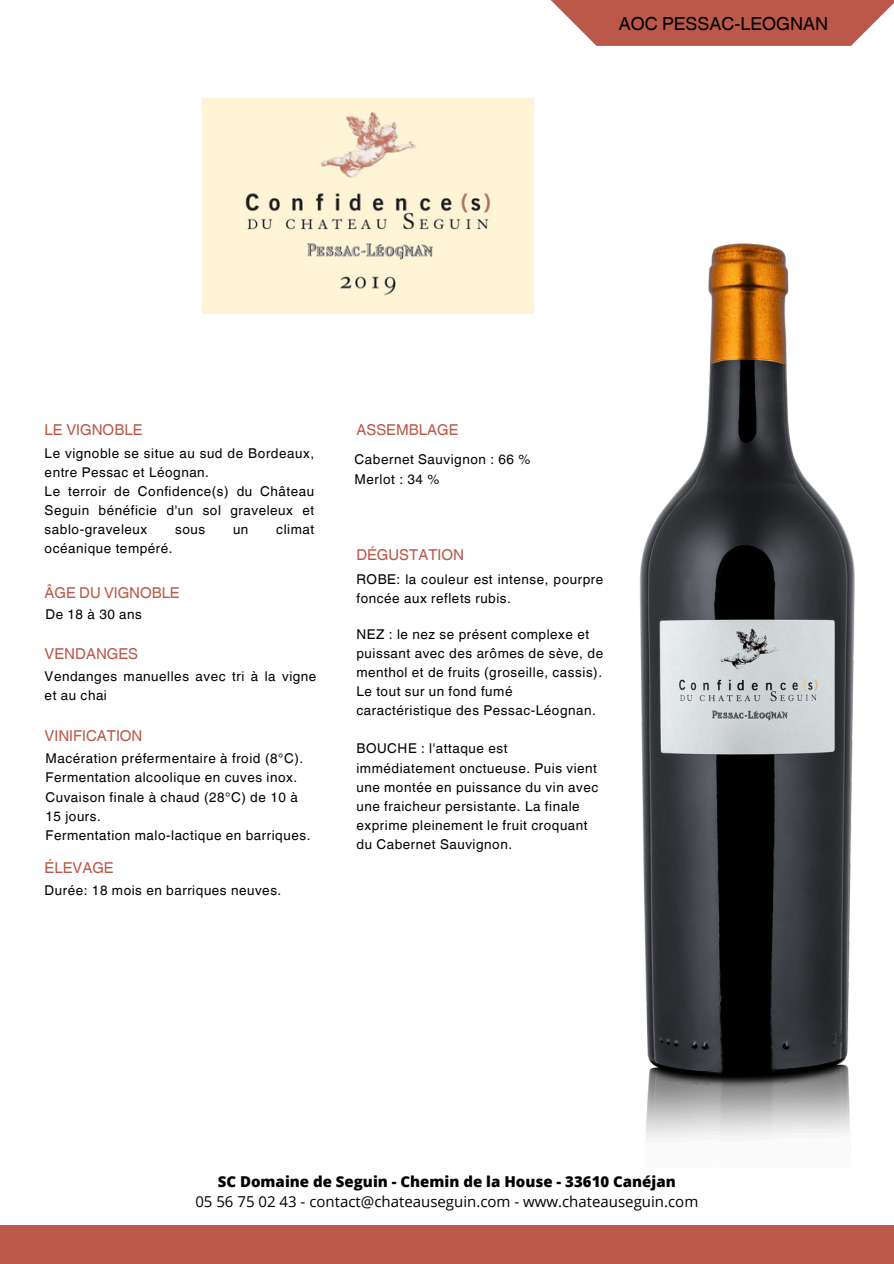
<style>
.page{position:relative;width:894px;height:1264px;background:#fff}
.page>*{position:absolute;margin:0;border:0;box-sizing:border-box;transform-origin:0 0}
.t1{font:18px "Helvetica World";color:#000}
.t2{font:15px "Helvetica World";color:#ba584a}
.t3{font:15px "Open Sans";color:#000}
.t4{font:800 15px "Open Sans";color:#000}
.t5{font:13.5px/19.2px "Helvetica World";letter-spacing:.04em;color:#000}
</style>
<div class="page">
<div style="left:0;top:1225px;width:893px;height:38px;background:#ba584a"></div>
<svg style="left:550px;top:0;width:343px;height:45px;background:#c26c5f"></svg>
<img style="left:203px;top:99px;width:330px;height:215px">
<img style="left:639px;top:243px;width:216px;height:904px">
<p class="t1" style="left:618px;top:13px;width:211px">AOC PESSAC-LEOGNAN</p>
<h2 class="t2" style="left:45px;top:420px;width:99px">LE VIGNOBLE</h2>
<p class="t5" style="left:45px;top:443px;width:271px">Le vignoble se situe au sud de Bordeaux, entre Pessac et Léognan.</p>
<p class="t5" style="left:45px;top:481px;width:271px;text-align:justify">Le terroir de Confidence(s) du Château Seguin bénéficie d'un sol graveleux et sablo-graveleux</p>
<p class="t5" style="left:175px;top:520px;width:32px">sous</p>
<p class="t5" style="left:233px;top:520px;width:17px">un</p>
<p class="t5" style="left:276px;top:520px;width:39px">climat</p>
<p class="t5" style="left:45px;top:539px;width:129px">océanique tempéré.</p>
<p class="t2" style="left:45px;top:583px;width:136px">ÂGE DU VIGNOBLE</p>
<h2 class="t5" style="left:45px;top:605px;width:98px">De 18 à 30 ans</h2>
<h2 class="t2" style="left:45px;top:645px;width:95px">VENDANGES</h2>
<p class="t5" style="left:45px;top:666px;width:273px">Vendanges manuelles avec tri à la vigne et au chai</p>
<h2 class="t2" style="left:45px;top:726px;width:99px">VINIFICATION</h2>
<p class="t5" style="left:45px;top:749px;width:259px">Macération préfermentaire à froid (8°C).<br>Fermentation alcoolique en cuves inox.<br>Cuvaison finale à chaud (28°C) de 10 à<br>15 jours.</p>
<p class="t5" style="left:45px;top:825px;width:266px">Fermentation malo-lactique en barriques.</p>
<h2 class="t2" style="left:45px;top:859px;width:70px">ÉLEVAGE</h2>
<p class="t5" style="left:45px;top:880px;width:238px">Durée: 18 mois en barriques neuves.</p>
<h2 class="t2" style="left:356px;top:420px;width:104px">ASSEMBLAGE</h2>
<p class="t5" style="left:354px;top:450px;width:177px">Cabernet Sauvignon : 66 %<br>Merlot : 34 %</p>
<h2 class="t2" style="left:356px;top:545px;width:109px">DÉGUSTATION</h2>
<p class="t5" style="left:356px;top:569px;width:248px">ROBE: la couleur est intense, pourpre foncée aux reflets rubis.</p>
<p class="t5" style="left:356px;top:624px;width:248px">NEZ : le nez se présent complexe et puissant avec des arômes de sève, de menthol et de fruits (groseille, cassis).<br>Le tout sur un fond fumé caractéristique des Pessac-Léognan.</p>
<p class="t5" style="left:356px;top:739px;width:243px">BOUCHE : l'attaque est immédiatement onctueuse. Puis vient une montée en puissance du vin avec une fraicheur persistante. La finale exprime pleinement le fruit croquant du Cabernet Sauvignon.</p>
<p class="t4" style="left:218px;top:1171px;width:459px">SC Domaine de Seguin - Chemin de la House - 33610 Canéjan</p>
<p class="t3" style="left:195px;top:1191px;width:504px">05 56 75 02 43 - contact@chateauseguin.com - www.chateauseguin.com</p>
</div>
